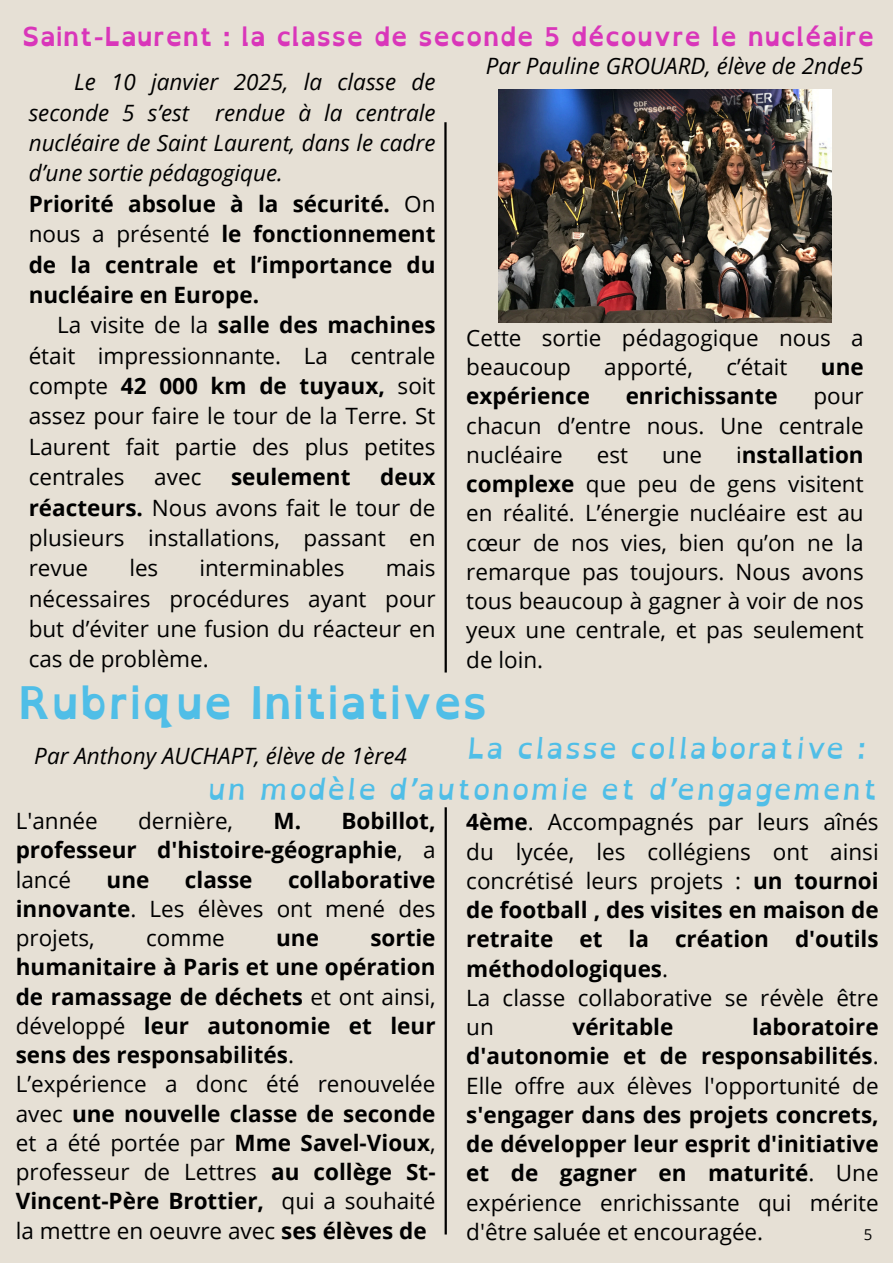
<style>
.page{position:relative;width:893px;height:1263px;background:#e6e0d5}
.page>*{position:absolute;margin:0;border:0;box-sizing:border-box;transform-origin:0 0}
.t1{font:700 45px "Open Dyslexic";color:#50bee7}
.t2{font:italic 700 30px/41.6px "Open Dyslexic";color:#50bee7}
.t3{font:700 26.25px "Open Dyslexic";color:#d936ba}
.t4{font:22.5px/29.2px "Open Sans";color:#000;text-align:justify}
.t5{font:700 22.5px/29.2px "Open Sans";color:#000;text-align:justify}
.t6{font:italic 22.5px "Open Sans";color:#000}
.t7{font:15px "Open Sans";color:#000}
.s1{font-weight:400}
.s2{font-weight:700}
</style>
<div class="page">
<img style="left:498px;top:89px;width:333px;height:233px">
<svg style="left:444px;top:122px;width:3px;height:551px;background:#383734"></svg>
<hr style="left:444px;top:807px;width:3px;height:427px;background:#000">
<h3 class="t3" style="left:22px;top:13px;width:854px">Saint-Laurent : la classe de seconde 5 découvre le nucléaire</h3>
<h4 class="t6" style="left:74px;top:66px;width:363px">Le 10 janvier 2025, la classe de</h4>
<h4 class="t6" style="left:29px;top:97px;width:408px">seconde 5 s’est rendue à la centrale</h4>
<h4 class="t6" style="left:29px;top:127px;width:408px">nucléaire de Saint Laurent, dans le cadre</h4>
<h4 class="t6" style="left:29px;top:157px;width:256px">d’une sortie pédagogique.</h4>
<h4 class="t5" style="left:29px;top:188px;width:408px">Priorité absolue à la sécurité. <span class="s1">On</span></h4>
<h4 class="t5" style="left:29px;top:219px;width:408px"><span class="s1">nous a présenté</span> le fonctionnement</h4>
<h4 class="t5" style="left:29px;top:249px;width:408px">de la centrale et l’importance du</h4>
<h4 class="t5" style="left:29px;top:280px;width:232px">nucléaire en Europe.</h4>
<h4 class="t5" style="left:57px;top:310px;width:380px"><span class="s1">La visite de la</span> salle des machines</h4>
<h4 class="t4" style="left:29px;top:340px;width:408px">était impressionnante. La centrale</h4>
<h4 class="t5" style="left:29px;top:371px;width:408px"><span class="s1">compte</span> 42 000 km de tuyaux, <span class="s1">soit</span></h4>
<h4 class="t4" style="left:29px;top:401px;width:408px">assez pour faire le tour de la Terre. St</h4>
<h4 class="t4" style="left:29px;top:431px;width:408px">Laurent fait partie des plus petites</h4>
<h4 class="t4" style="left:29px;top:462px;width:97px">centrales</h4>
<h4 class="t4" style="left:154px;top:462px;width:49px">avec</h4>
<h4 class="t5" style="left:231px;top:462px;width:121px">seulement</h4>
<p class="t6" style="left:486px;top:50px;width:379px">Par Pauline GROUARD, élève de 2nde5</p>
<h4 class="t4" style="left:466px;top:322px;width:399px">Cette sortie pédagogique nous a beaucoup</h4>
<h4 class="t4" style="left:604px;top:352px;width:90px">apporté,</h4>
<h4 class="t4" style="left:726px;top:352px;width:63px">c’était</h4>
<h4 class="t5" style="left:821px;top:352px;width:44px">une</h4>
<h4 class="t5" style="left:466px;top:381px;width:125px">expérience</h4>
<h4 class="t5" style="left:625px;top:381px;width:153px">enrichissante</h4>
<h4 class="t4" style="left:466px;top:381px;width:399px;text-indent:347px">pour chacun d’entre nous. Une centrale nucléaire</h4>
<h4 class="t4" style="left:466px;top:439px;width:399px;text-indent:270px">i<span class="s2">nstallation complexe</span> que peu de gens visitent en réalité. L’énergie nucléaire est au cœur de nos vies, bien qu’on ne la remarque pas toujours. Nous avons tous beaucoup à gagner à voir de nos yeux une centrale, et pas seulement de loin.</h4>
<h4 class="t4" style="left:597px;top:439px;width:33px">est</h4>
<h4 class="t4" style="left:662px;top:439px;width:42px">une</h4>
<h4 class="t4" style="left:29px;top:461px;width:408px;line-height:30.4px;text-indent:351px"><span class="s2">deux réacteurs.</span> Nous avons fait le tour de plusieurs installations, passant en revue</h4>
<h4 class="t4" style="left:129px;top:553px;width:31px">les</h4>
<h4 class="t4" style="left:199px;top:553px;width:147px">interminables</h4>
<h4 class="t4" style="left:29px;top:552px;width:408px;line-height:30.4px;text-indent:357px">mais nécessaires procédures ayant pour but d’éviter une fusion du réacteur en cas de problème.</h4>
<p class="t1" style="left:19px;top:663px;width:471px">Rubrique Initiatives</p>
<h4 class="t2" style="left:207px;top:726px;width:673px;text-indent:259px">La classe collaborative : un modèle d’autonomie et d’engagement</h4>
<h1 class="t6" style="left:34px;top:740px;width:374px">Par Anthony AUCHAPT, élève de 1ère4</h1>
<h2 class="t4" style="left:16px;top:806px;width:83px">L'année</h2>
<h2 class="t4" style="left:138px;top:806px;width:96px">dernière,</h2>
<h2 class="t5" style="left:16px;top:806px;width:421px;text-indent:258px">M. Bobillot, professeur d'histoire-géographie<span class="s1">, a lancé</span></h2>
<h2 class="t4" style="left:16px;top:864px;width:421px;text-indent:272px"><span class="s2">collaborative innovante</span>. Les élèves ont mené des projets,</h2>
<h2 class="t5" style="left:107px;top:864px;width:44px">une</h2>
<h2 class="t5" style="left:185px;top:864px;width:69px">classe</h2>
<h2 class="t5" style="left:16px;top:923px;width:421px;text-align:left;text-indent:354px">sortie humanitaire à Paris et une opération de ramassage de déchets <span class="s1">et ont ainsi, développé</span> leur autonomie et leur sens des responsabilités<span class="s1">.<br>L’expérience a donc été renouvelée avec</span> une nouvelle classe de seconde <span class="s1">et a été portée par</span> Mme Savel-Vioux<span class="s1">, professeur de Lettres</span> au collège St-<br>Vincent-Père Brottier, <span class="s1">qui a souhaité la mettre en oeuvre avec</span> ses élèves de</h2>
<h2 class="t4" style="left:146px;top:923px;width:80px">comme</h2>
<h2 class="t5" style="left:276px;top:923px;width:44px">une</h2>
<h4 class="t4" style="left:466px;top:807px;width:414px;text-align:left"><span class="s2">4ème</span>. Accompagnés par leurs aînés du lycée, les collégiens ont ainsi concrétisé leurs projets : <span class="s2">un tournoi de football , des visites en maison de retraite et la création d'outils méthodologiques</span>.<br>La classe collaborative se révèle être un</h4>
<h4 class="t5" style="left:572px;top:1012px;width:102px">véritable</h4>
<h4 class="t5" style="left:466px;top:1012px;width:414px;text-indent:286px">laboratoire d'autonomie et de responsabilités<span class="s1">.<br>Elle offre aux élèves l'opportunité de </span>s'engager dans des projets concrets, de développer leur esprit d'initiative et de gagner en maturité<span class="s1">. Une expérience enrichissante qui mérite d'être saluée et encouragée.</span></h4>
<p class="t7" style="left:863px;top:1224px;width:10px">5</p>
</div>
